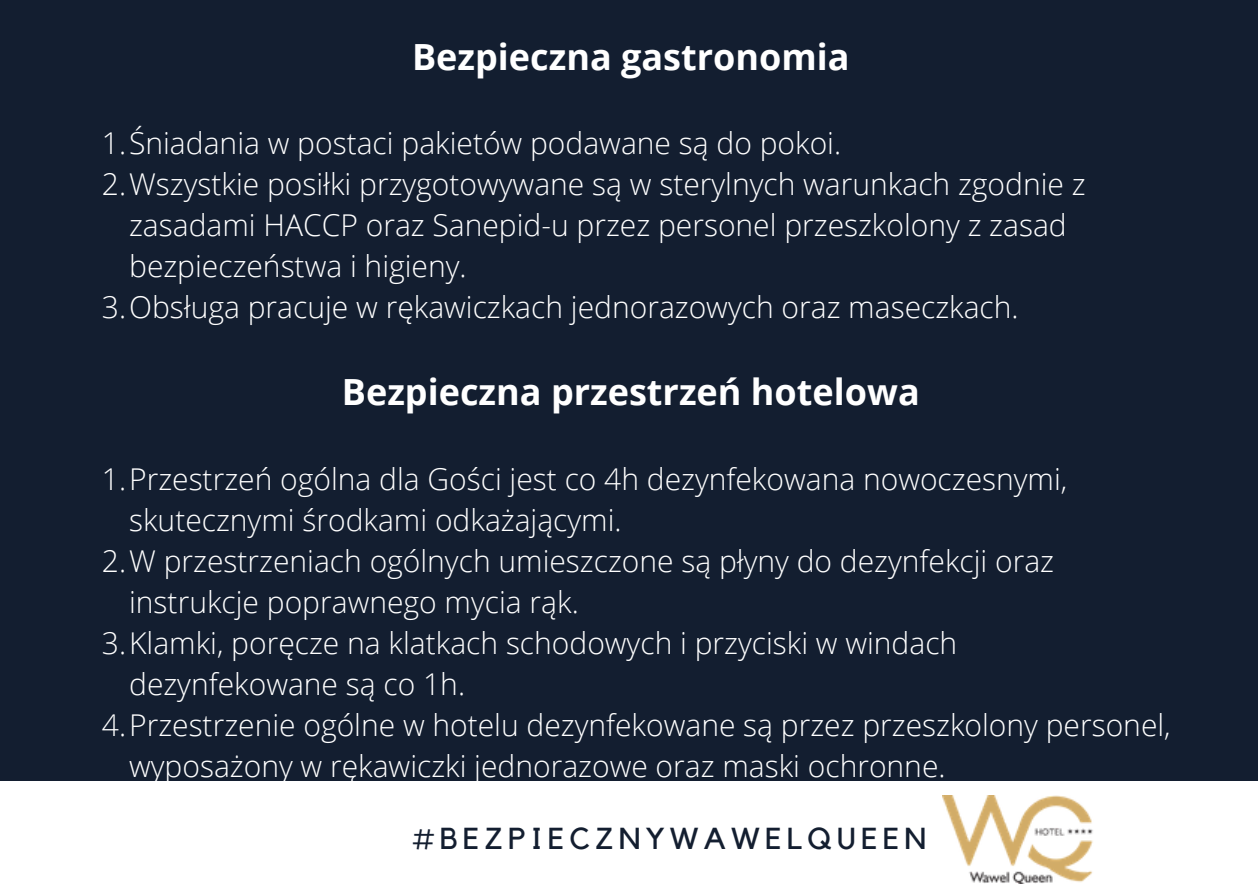
<style>
.page{position:relative;width:1258px;height:894px;background:#fff}
.page>*{position:absolute;margin:0;border:0;box-sizing:border-box;transform-origin:0 0}
.t1{font:700 36px "Open Sans";color:#fff}
.t2{font:30.3px "Kollektif";letter-spacing:.17em;color:#131e30}
.t3{font:300 30px "Open Sans";color:#fff}
</style>
<div class="page">
<div style="left:0;top:0;width:1258px;height:893px;background:#131e30"></div>
<div style="left:0;top:780px;width:1258px;height:113px;background:#fff"></div>
<img style="left:942px;top:795px;width:151px;height:88px">
<p class="t1" style="left:412px;top:31px;width:439px">Bezpieczna gastronomia</p>
<p class="t3" style="left:102px;top:122px;width:741px">1.Śniadania w postaci pakietów podawane są do pokoi.</p>
<p class="t3" style="left:102px;top:163px;width:985px">2.Wszystkie posiłki przygotowywane są w sterylnych warunkach zgodnie z</p>
<p class="t3" style="left:129px;top:204px;width:939px">zasadami HACCP oraz Sanepid-u przez personel przeszkolony z zasad</p>
<p class="t3" style="left:129px;top:245px;width:339px">bezpieczeństwa i higieny.</p>
<p class="t3" style="left:102px;top:286px;width:918px">3.Obsługa pracuje w rękawiczkach jednorazowych oraz maseczkach.</p>
<p class="t1" style="left:342px;top:367px;width:579px">Bezpieczna przestrzeń hotelowa</p>
<p class="t3" style="left:102px;top:458px;width:967px">1.Przestrzeń ogólna dla Gości jest co 4h dezynfekowana nowoczesnymi,</p>
<p class="t3" style="left:129px;top:498px;width:494px">skutecznymi środkami odkażającymi.</p>
<p class="t3" style="left:102px;top:539px;width:953px">2.W przestrzeniach ogólnych umieszczone są płyny do dezynfekcji oraz</p>
<p class="t3" style="left:129px;top:580px;width:451px">instrukcje poprawnego mycia rąk.</p>
<p class="t3" style="left:102px;top:621px;width:857px">3.Klamki, poręcze na klatkach schodowych i przyciski w windach</p>
<p class="t3" style="left:129px;top:662px;width:337px">dezynfekowane są co 1h.</p>
<p class="t3" style="left:102px;top:703px;width:1070px">4.Przestrzenie ogólne w hotelu dezynfekowane są przez przeszkolony personel,</p>
<p class="t3" style="left:129px;top:744px;width:818px">wyposażony w rękawiczki jednorazowe oraz maski ochronne.</p>
<p class="t2" style="left:412px;top:823px;width:515px">#BEZPIECZNYWAWELQUEEN</p>
</div>
